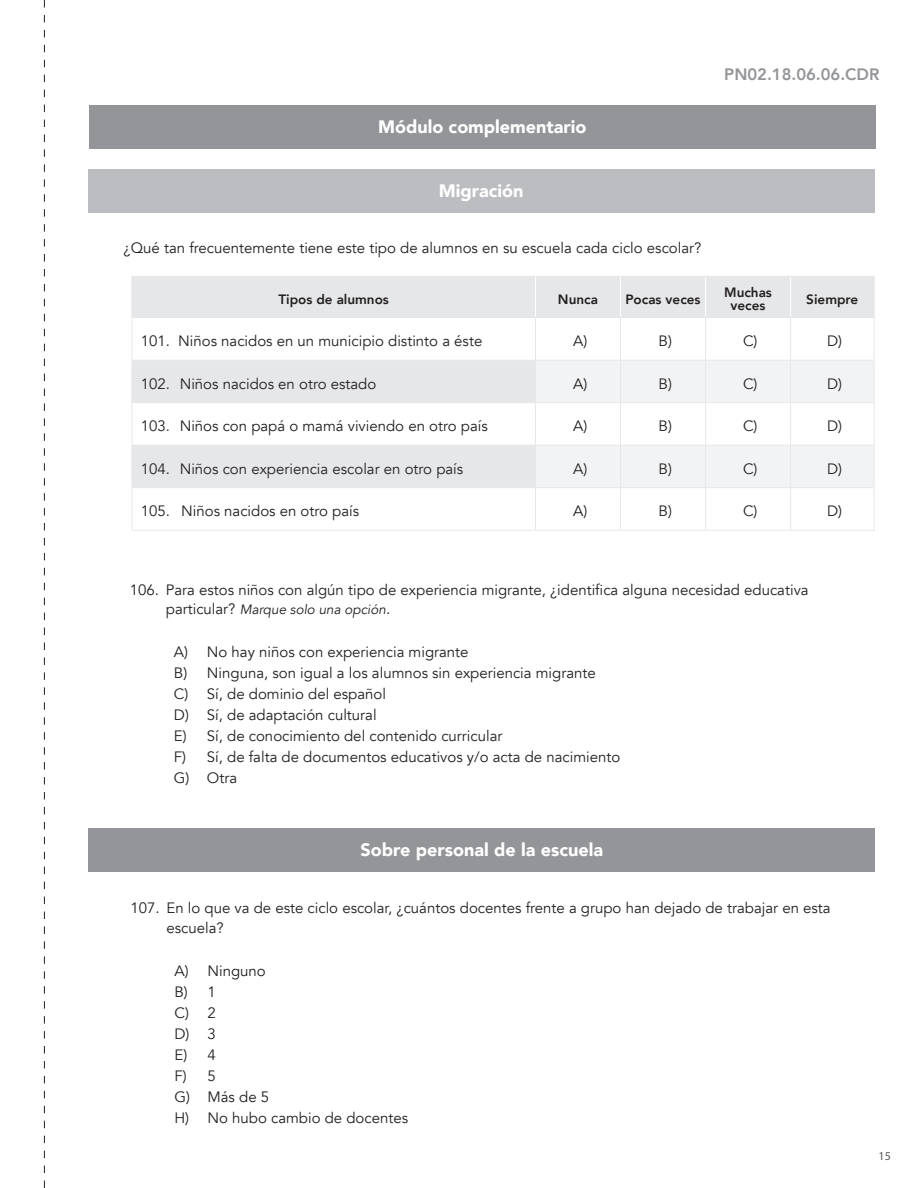
<style>
.page{position:relative;width:918px;height:1188px;background:#fff}
.page>*{position:absolute;margin:0;border:0;box-sizing:border-box;transform-origin:0 0}
.t1{font:900 18px "Avenir";color:#fff}
.t2{font:800 16.5px "Avenir";color:#939598}
.t3{font:15px/21px "Avenir";color:#231f20}
.t4{font:800 13.5px/13.5px "Avenir";color:#231f20;text-align:center}
.t5{font:italic 13.5px "Avenir";color:#231f20}
.t6{font:12px "Myriad Pro";color:#57585a}
.s1{font-style:normal;font-size:15px}
.s2{font-size:15px}
</style>
<div class="page">
<svg style="left:44px;top:0;width:1px;height:1188px"></svg>
<div style="left:89px;top:105px;width:787px;height:44px;background:#939598"></div>
<svg style="left:133px;top:277px;width:741px;height:210px;fill:#e6e7e9"></svg>
<svg style="left:536px;top:361px;width:338px;height:126px"></svg>
<hr style="left:535px;top:277px;width:1px;height:40px;background:#fff">
<hr style="left:620px;top:277px;width:1px;height:40px;background:#fff">
<hr style="left:705px;top:277px;width:1px;height:40px;background:#fff">
<hr style="left:790px;top:277px;width:1px;height:40px;background:#fff">
<hr style="left:535px;top:318px;width:1px;height:42px;background:#e6e7e9">
<hr style="left:620px;top:318px;width:1px;height:42px;background:#e6e7e9">
<hr style="left:705px;top:318px;width:1px;height:42px;background:#e6e7e9">
<hr style="left:790px;top:318px;width:1px;height:42px;background:#e6e7e9">
<hr style="left:874px;top:318px;width:1px;height:42px;background:#e6e7e9">
<hr style="left:535px;top:360px;width:86px;height:1px;background:#e6e7e9">
<hr style="left:535px;top:361px;width:1px;height:41px;background:#e6e7e9">
<hr style="left:621px;top:360px;width:85px;height:1px;background:#e6e7e9">
<hr style="left:620px;top:361px;width:1px;height:41px;background:#e6e7e9">
<hr style="left:706px;top:360px;width:85px;height:1px;background:#e6e7e9">
<hr style="left:705px;top:361px;width:1px;height:41px;background:#e6e7e9">
<hr style="left:791px;top:360px;width:83px;height:1px;background:#e6e7e9">
<hr style="left:790px;top:361px;width:1px;height:41px;background:#e6e7e9">
<hr style="left:874px;top:361px;width:1px;height:41px;background:#e6e7e9">
<hr style="left:535px;top:403px;width:1px;height:42px;background:#e6e7e9">
<hr style="left:620px;top:403px;width:1px;height:42px;background:#e6e7e9">
<hr style="left:705px;top:403px;width:1px;height:42px;background:#e6e7e9">
<hr style="left:790px;top:403px;width:1px;height:42px;background:#e6e7e9">
<hr style="left:874px;top:403px;width:1px;height:42px;background:#e6e7e9">
<hr style="left:535px;top:446px;width:1px;height:41px;background:#e6e7e9">
<hr style="left:620px;top:446px;width:1px;height:41px;background:#e6e7e9">
<hr style="left:705px;top:446px;width:1px;height:41px;background:#e6e7e9">
<hr style="left:790px;top:446px;width:1px;height:41px;background:#e6e7e9">
<hr style="left:874px;top:446px;width:1px;height:41px;background:#e6e7e9">
<hr style="left:535px;top:487px;width:86px;height:1px;background:#e6e7e9">
<hr style="left:535px;top:488px;width:1px;height:42px;background:#e6e7e9">
<hr style="left:621px;top:487px;width:85px;height:1px;background:#e6e7e9">
<hr style="left:620px;top:488px;width:1px;height:42px;background:#e6e7e9">
<hr style="left:706px;top:487px;width:85px;height:1px;background:#e6e7e9">
<hr style="left:705px;top:488px;width:1px;height:42px;background:#e6e7e9">
<hr style="left:791px;top:487px;width:83px;height:1px;background:#e6e7e9">
<hr style="left:790px;top:488px;width:1px;height:42px;background:#e6e7e9">
<hr style="left:874px;top:488px;width:1px;height:42px;background:#e6e7e9">
<hr style="left:132px;top:318px;width:1px;height:42px;background:#e6e7e9">
<hr style="left:535px;top:317px;width:86px;height:1px;background:#e6e7e9">
<hr style="left:621px;top:317px;width:85px;height:1px;background:#e6e7e9">
<hr style="left:706px;top:317px;width:85px;height:1px;background:#e6e7e9">
<hr style="left:791px;top:317px;width:83px;height:1px;background:#e6e7e9">
<hr style="left:132px;top:360px;width:403px;height:1px;background:#e6e7e9">
<hr style="left:132px;top:361px;width:1px;height:41px;background:#e6e7e9">
<hr style="left:132px;top:402px;width:403px;height:1px;background:#e6e7e9">
<hr style="left:132px;top:403px;width:1px;height:42px;background:#e6e7e9">
<hr style="left:535px;top:402px;width:86px;height:1px;background:#e6e7e9">
<hr style="left:621px;top:402px;width:85px;height:1px;background:#e6e7e9">
<hr style="left:706px;top:402px;width:85px;height:1px;background:#e6e7e9">
<hr style="left:791px;top:402px;width:83px;height:1px;background:#e6e7e9">
<hr style="left:132px;top:445px;width:403px;height:1px;background:#e6e7e9">
<hr style="left:132px;top:446px;width:1px;height:41px;background:#e6e7e9">
<hr style="left:535px;top:445px;width:86px;height:1px;background:#e6e7e9">
<hr style="left:621px;top:445px;width:85px;height:1px;background:#e6e7e9">
<hr style="left:706px;top:445px;width:85px;height:1px;background:#e6e7e9">
<hr style="left:791px;top:445px;width:83px;height:1px;background:#e6e7e9">
<hr style="left:132px;top:487px;width:403px;height:1px;background:#e6e7e9">
<hr style="left:132px;top:488px;width:1px;height:42px;background:#e6e7e9">
<hr style="left:132px;top:530px;width:403px;height:1px;background:#e6e7e9">
<hr style="left:535px;top:530px;width:86px;height:1px;background:#e6e7e9">
<hr style="left:621px;top:530px;width:85px;height:1px;background:#e6e7e9">
<hr style="left:706px;top:530px;width:85px;height:1px;background:#e6e7e9">
<hr style="left:791px;top:530px;width:83px;height:1px;background:#e6e7e9">
<hr style="left:132px;top:276px;width:403px;height:1px;background:#e6e7e9">
<hr style="left:132px;top:277px;width:1px;height:40px;background:#e6e7e9">
<hr style="left:535px;top:276px;width:86px;height:1px;background:#e6e7e9">
<hr style="left:621px;top:276px;width:85px;height:1px;background:#e6e7e9">
<hr style="left:706px;top:276px;width:85px;height:1px;background:#e6e7e9">
<hr style="left:791px;top:276px;width:83px;height:1px;background:#e6e7e9">
<hr style="left:874px;top:277px;width:1px;height:40px;background:#e6e7e9">
<hr style="left:132px;top:317px;width:403px;height:1px;background:#e6e7e9">
<div style="left:88px;top:169px;width:787px;height:44px;background:#bcbdc0"></div>
<div style="left:88px;top:828px;width:787px;height:43px;background:#939598"></div>
<p class="t1" style="left:378px;top:112px;width:210px">Módulo complementario</p>
<p class="t1" style="left:439px;top:175px;width:86px">Migración</p>
<p class="t2" style="left:724px;top:61px;width:157px">PN02.18.06.06.CDR</p>
<p class="t3" style="left:124px;top:237px;width:579px">¿Qué tan frecuentemente tiene este tipo de alumnos en su escuela cada ciclo escolar?</p>
<p class="t4" style="left:278px;top:292px;width:112px">Tipos de alumnos</p>
<p class="t4" style="left:558px;top:292px;width:42px">Nunca</p>
<p class="t4" style="left:625px;top:292px;width:77px">Pocas veces</p>
<p class="t4" style="left:724px;top:285px;width:49px">Muchas veces</p>
<p class="t4" style="left:806px;top:292px;width:54px">Siempre</p>
<p class="t3" style="left:141px;top:331px;width:343px">101. Niños nacidos en un municipio distinto a éste</p>
<p class="t3" style="left:573px;top:331px;width:16px">A)</p>
<p class="t3" style="left:659px;top:331px;width:15px">B)</p>
<p class="t3" style="left:743px;top:331px;width:16px">C)</p>
<p class="t3" style="left:827px;top:331px;width:17px">D)</p>
<p class="t3" style="left:141px;top:374px;width:237px">102. Niños nacidos en otro estado</p>
<p class="t3" style="left:573px;top:374px;width:16px">A)</p>
<p class="t3" style="left:659px;top:374px;width:15px">B)</p>
<p class="t3" style="left:743px;top:374px;width:16px">C)</p>
<p class="t3" style="left:827px;top:374px;width:17px">D)</p>
<p class="t3" style="left:141px;top:416px;width:349px">103. Niños con papá o mamá viviendo en otro país</p>
<p class="t3" style="left:573px;top:416px;width:16px">A)</p>
<p class="t3" style="left:659px;top:416px;width:15px">B)</p>
<p class="t3" style="left:743px;top:416px;width:16px">C)</p>
<p class="t3" style="left:827px;top:416px;width:17px">D)</p>
<p class="t3" style="left:141px;top:459px;width:324px">104. Niños con experiencia escolar en otro país</p>
<p class="t3" style="left:573px;top:459px;width:16px">A)</p>
<p class="t3" style="left:659px;top:459px;width:15px">B)</p>
<p class="t3" style="left:743px;top:459px;width:16px">C)</p>
<p class="t3" style="left:827px;top:459px;width:17px">D)</p>
<p class="t3" style="left:141px;top:501px;width:220px">105. Niños nacidos en otro país</p>
<p class="t3" style="left:573px;top:501px;width:16px">A)</p>
<p class="t3" style="left:659px;top:501px;width:15px">B)</p>
<p class="t3" style="left:743px;top:501px;width:16px">C)</p>
<p class="t3" style="left:827px;top:501px;width:17px">D)</p>
<p class="t3" style="left:130px;top:579px;width:680px">106. Para estos niños con algún tipo de experiencia migrante, ¿identifica alguna necesidad educativa</p>
<p class="t5" style="left:166px;top:602px;width:226px"><span class="s1">particular?</span> Marque solo una opción<span class="s2">.</span></p>
<p class="t3" style="left:174px;top:641px;width:448px">A) No hay niños con experiencia migrante<br>B) Ninguna, son igual a los alumnos sin experiencia migrante<br>C) Sí, de dominio del español<br>D) Sí, de adaptación cultural<br>E) Sí, de conocimiento del contenido curricular<br>F) Sí, de falta de documentos educativos y/o acta de nacimiento G) Otra</p>
<p class="t1" style="left:360px;top:834px;width:244px">Sobre personal de la escuela</p>
<p class="t3" style="left:166px;top:898px;width:666px;line-height:19.5px;text-indent:-36px">107. En lo que va de este ciclo escolar, ¿cuántos docentes frente a grupo han dejado de trabajar en esta escuela?</p>
<p class="t3" style="left:175px;top:961px;width:235px">A) Ninguno<br>B) 1<br>C) 2<br>D) 3<br>E) 4<br>F) 5<br>G) Más de 5<br>H) No hubo cambio de docentes</p>
<p class="t6" style="left:879px;top:1149px;width:14px">15</p>
</div>
